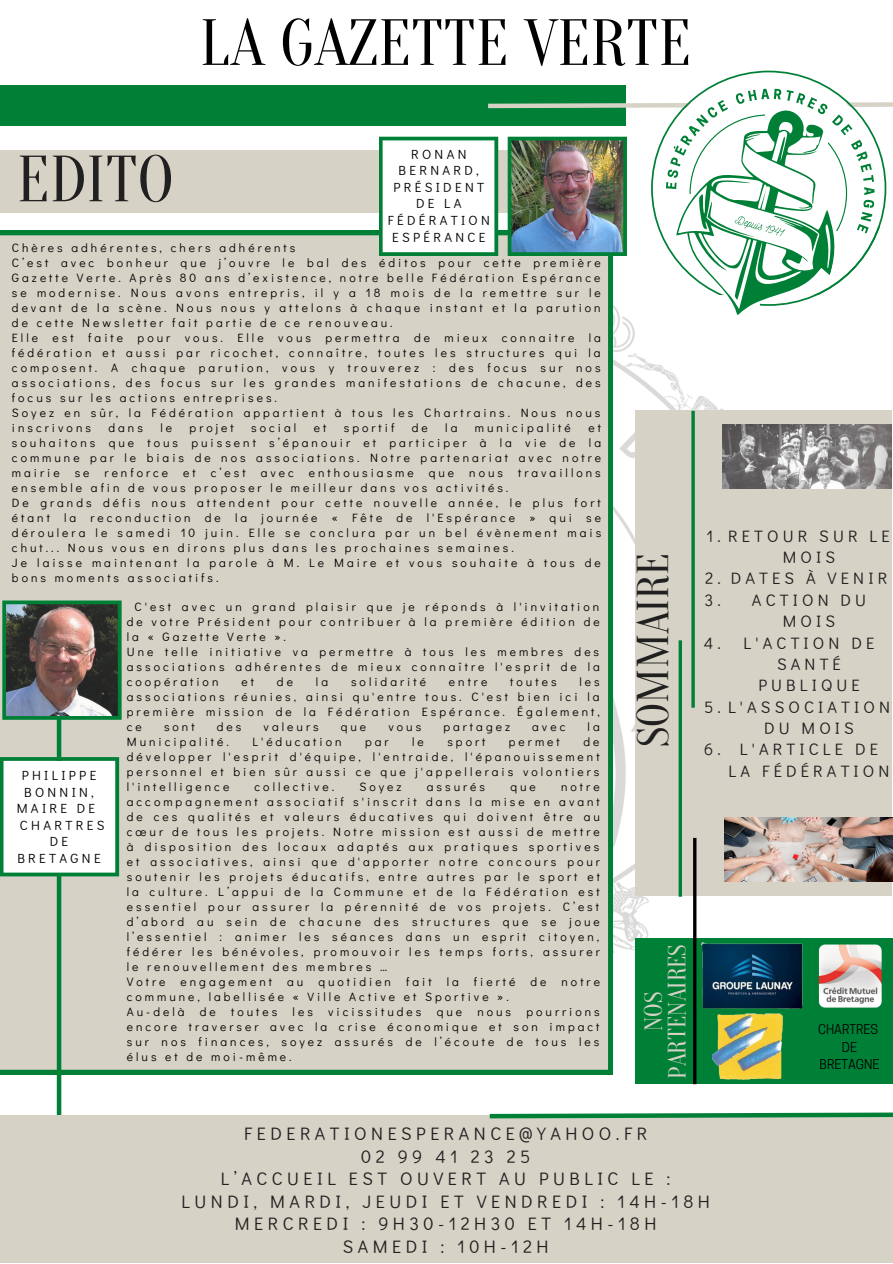
<style>
.page{position:relative;width:893px;height:1264px;background:#fff}
.page>*{position:absolute;margin:0;border:0;box-sizing:border-box;transform-origin:0 0}
.t1{font:65.25px "Oranienbaum";color:#000}
.t2{font:65.25px "Oranienbaum";color:#202020}
.t3{font:43.5px "Oranienbaum";color:#202020}
.t4{font:24.45px/23.5px "Oranienbaum";color:#d6d2c6;text-align:center}
.t5{font:18px/22.5px "Didact Gothic";letter-spacing:.25em;color:#202020;text-align:center}
.t6{font:16.5px/21.3px "Didact Gothic";letter-spacing:.25em;color:#202020}
.t7{font:13.2px/16.5px "Didact Gothic";letter-spacing:.25em;color:#000;text-align:center}
.t8{font:12.75px/17.5px "Cooper Hewitt";color:#000;text-align:center}
.t9{font:12px/15px "Didact Gothic";letter-spacing:.25em;color:#000}
</style>
<div class="page">
<img style="left:0;top:70px;width:892px;height:1045px">
<div style="left:0;top:85px;width:626px;height:40px;background:#008037"></div>
<div style="left:635px;top:410px;width:256px;height:486px;background:#d6d2c6"></div>
<hr style="left:691px;top:411px;width:3px;height:296px;background:#008037">
<div style="left:0;top:231px;width:612px;height:843px;background:#d6d2c6"></div>
<hr style="left:57px;top:666px;width:4px;height:458px;background:#008037">
<svg style="left:0;top:757px;width:119px;height:119px"></svg>
<div style="left:0;top:150px;width:520px;height:63px;background:#d6d2c6"></div>
<div style="left:0;top:1115px;width:892px;height:147px;background:#d6d2c6"></div>
<div style="left:635px;top:937px;width:257px;height:146px;background:#008037"></div>
<hr style="left:693px;top:837px;width:3px;height:247px;background:#000">
<img style="left:770px;top:895px;width:122px;height:113px">
<img style="left:682px;top:910px;width:133px;height:134px">
<img style="left:709px;top:1009px;width:79px;height:99px">
<svg style="left:651px;top:71px;width:235px;height:18px"></svg>
<svg style="left:379px;top:89px;width:513px;height:226px"></svg>
<img style="left:724px;top:817px;width:168px;height:64px">
<img style="left:2px;top:600px;width:120px;height:119px">
<img style="left:722px;top:424px;width:168px;height:64px">
<svg style="left:678px;top:640px;width:4px;height:256px"></svg>
<svg style="left:485px;top:1110px;width:407px;height:9px"></svg>
<h1 class="t1" style="left:200px;top:6px;width:493px">LA GAZETTE VERTE</h1>
<p class="t7" style="left:388px;top:145px;width:104px">RONAN<br>BERNARD,<br>PRÉSIDENT<br>DE LA<br>FÉDÉRATION<br>ESPÉRANCE</p>
<h1 class="t2" style="left:17px;top:143px;width:158px">EDITO</h1>
<p class="t9" style="left:12px;top:240px;width:590px">Chères adhérentes, chers adhérents<br>C’est avec bonheur que j’ouvre le bal des éditos pour cette première Gazette Verte. Après 80 ans d’existence, notre belle Fédération Espérance se modernise. Nous avons entrepris, il y a 18 mois de la remettre sur le devant de la scène. Nous nous y attelons à chaque instant et la parution de cette Newsletter fait partie de ce renouveau.<br>Elle est faite pour vous. Elle vous permettra de mieux connaitre la fédération et aussi par ricochet, connaître, toutes les structures qui la composent. A chaque parution, vous y trouverez : des focus sur nos associations, des focus sur les grandes manifestations de chacune, des focus sur les actions entreprises.<br>Soyez en sûr, la Fédération appartient à tous les Chartrains. Nous nous inscrivons</p>
<p class="t9" style="left:108px;top:420px;width:36px">dans</p>
<p class="t9" style="left:160px;top:420px;width:13px">l e</p>
<p class="t9" style="left:190px;top:420px;width:46px">projet</p>
<p class="t9" style="left:251px;top:420px;width:47px">social</p>
<p class="t9" style="left:314px;top:420px;width:14px">e t</p>
<p class="t9" style="left:344px;top:420px;width:52px">sportif</p>
<p class="t9" style="left:412px;top:420px;width:18px">d e</p>
<p class="t9" style="left:445px;top:420px;width:14px">l a</p>
<p class="t9" style="left:475px;top:420px;width:97px">municipalité</p>
<p class="t9" style="left:12px;top:420px;width:590px;text-align:justify;text-indent:576px">et souhaitons que tous puissent s’épanouir et participer à la vie de la commune par le biais de nos associations. Notre partenariat avec notre mairie</p>
<p class="t9" style="left:75px;top:465px;width:16px">s e</p>
<p class="t9" style="left:105px;top:465px;width:65px">renforce</p>
<p class="t9" style="left:183px;top:465px;width:14px">e t</p>
<p class="t9" style="left:211px;top:465px;width:36px">c’est</p>
<p class="t9" style="left:261px;top:465px;width:35px">avec</p>
<p class="t9" style="left:309px;top:465px;width:106px">enthousiasme</p>
<p class="t9" style="left:429px;top:465px;width:27px">que</p>
<p class="t9" style="left:469px;top:465px;width:35px">nous</p>
<p class="t9" style="left:518px;top:465px;width:84px">travaillons</p>
<p class="t9" style="left:12px;top:480px;width:590px">ensemble afin de vous proposer le meilleur dans vos activités.<br>De grands défis nous attendent pour cette nouvelle année, le plus fort étant la reconduction de la journée « Fête de l'Espérance » qui se déroulera le samedi 10 juin. Elle se conclura par un bel évènement mais chut... Nous vous en dirons plus dans les prochaines semaines.<br>Je laisse maintenant la parole à M. Le Maire et vous souhaite à tous de bons moments associatifs.</p>
<p class="t7" style="left:22px;top:766px;width:76px">PHILIPPE</p>
<p class="t7" style="left:24px;top:783px;width:71px">BONNIN,</p>
<p class="t7" style="left:17px;top:799px;width:80px">MAIRE DE</p>
<p class="t7" style="left:20px;top:816px;width:86px">CHARTRES</p>
<p class="t7" style="left:50px;top:832px;width:20px">D E</p>
<p class="t7" style="left:17px;top:849px;width:85px">BRETAGNE</p>
<p class="t9" style="left:127px;top:598px;width:474px;text-indent:8px">C'est avec un grand plaisir que je réponds à l'invitation de votre Président pour contribuer à la première édition de la « Gazette Verte ».<br>Une telle initiative va permettre à tous les membres des associations adhérentes de mieux connaître l'esprit de la coopération</p>
<p class="t9" style="left:127px;top:673px;width:474px;text-align:justify;text-indent:452px">les associations réunies, ainsi qu'entre tous. C'est bien ici la première mission de la Fédération Espérance. Également, c e</p>
<p class="t9" style="left:241px;top:673px;width:14px">e t</p>
<p class="t9" style="left:277px;top:673px;width:18px">d e</p>
<p class="t9" style="left:316px;top:673px;width:14px">l a</p>
<p class="t9" style="left:351px;top:673px;width:76px">solidarité</p>
<p class="t9" style="left:449px;top:673px;width:40px">entre</p>
<p class="t9" style="left:510px;top:673px;width:48px">toutes</p>
<p class="t9" style="left:164px;top:718px;width:32px">sont</p>
<p class="t9" style="left:217px;top:718px;width:26px">des</p>
<p class="t9" style="left:263px;top:718px;width:56px">valeurs</p>
<p class="t9" style="left:341px;top:718px;width:27px">que</p>
<p class="t9" style="left:388px;top:718px;width:34px">vous</p>
<p class="t9" style="left:443px;top:718px;width:68px">partagez</p>
<p class="t9" style="left:532px;top:718px;width:35px">avec</p>
<p class="t9" style="left:587px;top:718px;width:14px">la</p>
<p class="t9" style="left:127px;top:733px;width:104px">Municipalité.</p>
<p class="t9" style="left:252px;top:733px;width:91px">L'éducation</p>
<p class="t9" style="left:365px;top:733px;width:25px">par</p>
<p class="t9" style="left:412px;top:733px;width:13px">l e</p>
<p class="t9" style="left:447px;top:733px;width:40px">sport</p>
<p class="t9" style="left:509px;top:733px;width:52px">permet</p>
<p class="t9" style="left:127px;top:733px;width:474px;text-align:justify;text-indent:456px">d e développer l'esprit d'équipe, l'entraide, l'épanouissement personnel et bien sûr aussi ce que j'appellerais volontiers l'intelligence</p>
<p class="t9" style="left:254px;top:778px;width:81px">collective.</p>
<p class="t9" style="left:359px;top:778px;width:44px">Soyez</p>
<p class="t9" style="left:427px;top:778px;width:60px">assurés</p>
<p class="t9" style="left:510px;top:778px;width:27px">que</p>
<p class="t9" style="left:127px;top:778px;width:474px;text-indent:434px">notre accompagnement associatif s'inscrit dans la mise en avant de ces qualités et valeurs éducatives qui doivent être au cœur de tous les projets. Notre mission est aussi de mettre à disposition des locaux adaptés aux pratiques sportives et associatives, ainsi que d'apporter notre concours pour soutenir les projets éducatifs, entre autres par le sport et la culture. L’appui de la Commune et de la Fédération est essentiel pour assurer la pérennité de vos projets. C’est d’abord au sein de chacune des structures que se joue l’essentiel : animer les séances dans un esprit citoyen, fédérer les bénévoles, promouvoir les temps forts, assurer le renouvellement des membres …<br>Votre</p>
<p class="t9" style="left:180px;top:973px;width:93px">engagement</p>
<p class="t9" style="left:287px;top:973px;width:18px">a u</p>
<p class="t9" style="left:318px;top:973px;width:74px">quotidien</p>
<p class="t9" style="left:406px;top:973px;width:27px">fait</p>
<p class="t9" style="left:446px;top:973px;width:14px">la</p>
<p class="t9" style="left:474px;top:973px;width:43px">fierté</p>
<p class="t9" style="left:530px;top:973px;width:18px">d e</p>
<p class="t9" style="left:561px;top:973px;width:40px">notre</p>
<p class="t9" style="left:127px;top:988px;width:383px">commune, labellisée « Ville Active et Sportive ».<br>Au-delà</p>
<p class="t9" style="left:200px;top:1003px;width:18px">d e</p>
<p class="t9" style="left:231px;top:1003px;width:48px">toutes</p>
<p class="t9" style="left:292px;top:1003px;width:22px">les</p>
<p class="t9" style="left:328px;top:1003px;width:95px">vicissitudes</p>
<p class="t9" style="left:436px;top:1003px;width:27px">que</p>
<p class="t9" style="left:477px;top:1003px;width:35px">nous</p>
<p class="t9" style="left:127px;top:1003px;width:474px;text-align:justify;text-indent:399px">pourrions encore traverser avec la crise économique et son impact sur nos finances, soyez assurés de l’écoute de tous les élus et de moi-même.</p>
<h2 class="t3" style="left:629px;top:746px;width:195px;rotate:-90deg">SOMMAIRE</h2>
<h3 class="t6" style="left:706px;top:524px;width:185px">1 . RETOUR SUR LE</h3>
<h3 class="t6" style="left:782px;top:546px;width:54px">MOIS</h3>
<h3 class="t6" style="left:730px;top:567px;width:158px">DATES À VENIR</h3>
<h3 class="t6" style="left:751px;top:588px;width:116px">ACTION DU</h3>
<h3 class="t6" style="left:782px;top:610px;width:54px">MOIS</h3>
<h3 class="t6" style="left:743px;top:631px;width:132px">L'ACTION DE</h3>
<h3 class="t6" style="left:777px;top:652px;width:65px">SANTÉ</h3>
<h3 class="t6" style="left:758px;top:674px;width:103px">PUBLIQUE</h3>
<h3 class="t6" style="left:704px;top:695px;width:187px">5. L'ASSOCIATION</h3>
<h3 class="t6" style="left:764px;top:717px;width:91px">DU MOIS</h3>
<h3 class="t6" style="left:739px;top:738px;width:140px">L'ARTICLE DE</h3>
<h3 class="t6" style="left:728px;top:759px;width:162px">LA FÉDÉRATION</h3>
<h3 class="t6" style="left:704px;top:567px;width:18px">2.<br>3.</h3>
<h3 class="t6" style="left:703px;top:631px;width:18px">4.</h3>
<h3 class="t6" style="left:704px;top:738px;width:18px">6.</h3>
<h3 class="t4" style="left:642px;top:1078px;width:136px;rotate:-90deg">NOS<br>PARTENAIRES</h3>
<p class="t8" style="left:818px;top:1022px;width:63px">CHARTRES<br>DE<br>BRETAGNE</p>
<h3 class="t5" style="left:181px;top:1122px;width:530px">FEDERATIONESPERANCE@YAHOO.FR<br>02 99 41 23 25<br>L’ACCUEIL EST OUVERT AU PUBLIC LE :<br>LUNDI, MARDI, JEUDI ET VENDREDI : 14H-18H<br>MERCREDI : 9H30-12H30 ET 14H-18H<br>SAMEDI : 10H-12H</h3>
</div>
